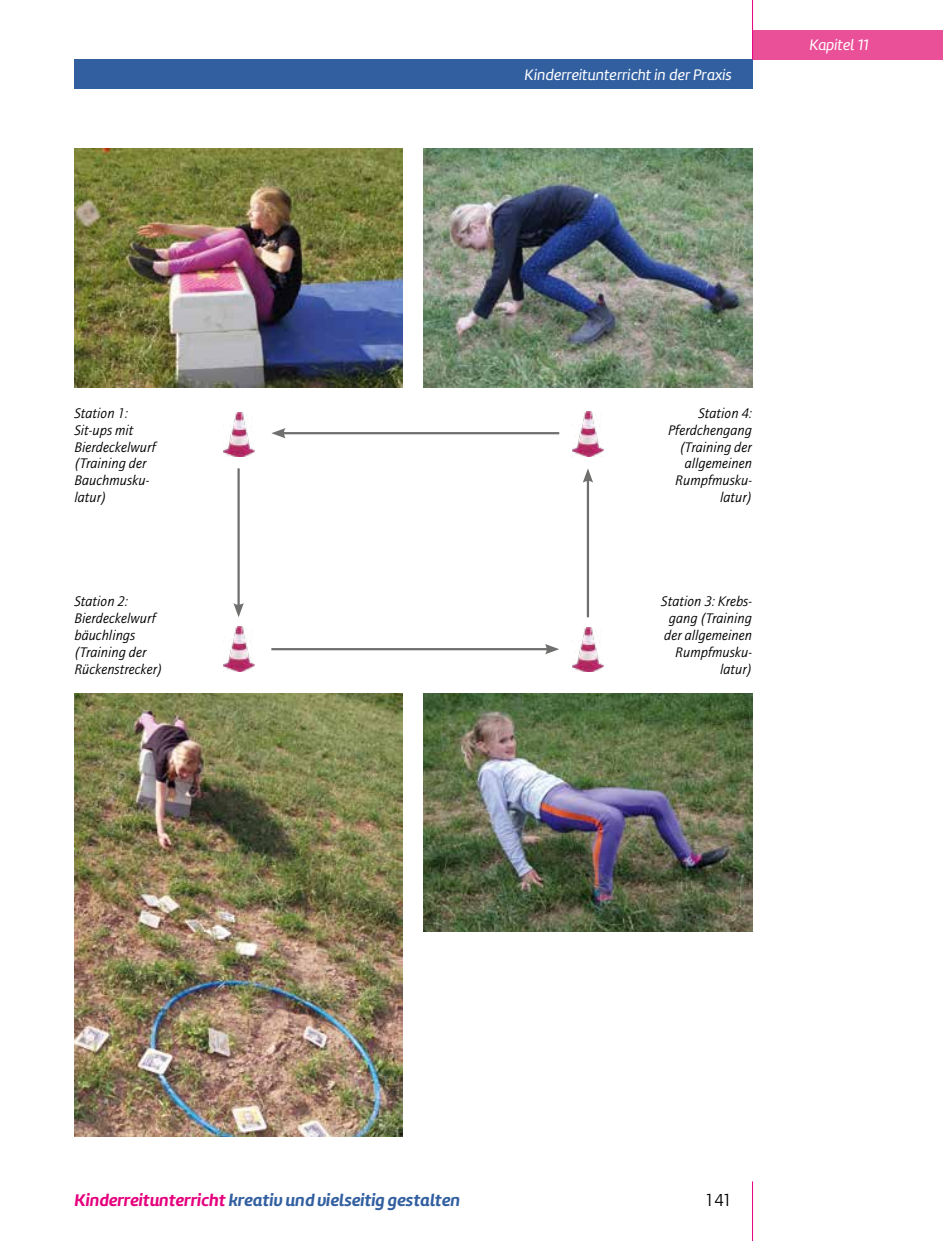
<style>
.page{position:relative;width:943px;height:1241px;background:#fff}
.page>*{position:absolute;margin:0;border:0;box-sizing:border-box;transform-origin:0 0}
.t1{font:italic 17.5px "Amelia Basic Bold";color:#325fa0}
.t2{font:17.5px "AT Quay Sans";color:#000}
.t3{font:15.75px "Amelia Basic Italic";color:#fff}
.t4{font:italic 14px/16.8px "AT Quay Sans";color:#000}
.s1{color:#e5007d}
</style>
<div class="page">
<hr style="left:752px;top:1181px;width:1px;height:59px;background:#e5007d">
<div style="left:74px;top:60px;width:678px;height:29px;background:#325fa0"></div>
<div style="left:753px;top:30px;width:190px;height:30px;background:#ea5097"></div>
<hr style="left:752px;top:0;width:1px;height:60px;background:#e5007d">
<img style="left:74px;top:693px;width:329px;height:443px">
<img style="left:424px;top:149px;width:328px;height:238px">
<img style="left:74px;top:149px;width:329px;height:238px">
<img style="left:424px;top:693px;width:328px;height:238px">
<img style="left:223px;top:412px;width:31px;height:44px">
<img style="left:572px;top:412px;width:31px;height:44px">
<img style="left:572px;top:627px;width:31px;height:44px">
<img style="left:223px;top:627px;width:31px;height:44px">
<hr style="left:282px;top:432px;width:277px;height:2px;background:#6f6f6e">
<svg style="left:271px;top:428px;width:15px;height:10px"></svg>
<hr style="left:271px;top:648px;width:278px;height:2px;background:#6f6f6e">
<svg style="left:545px;top:644px;width:14px;height:10px"></svg>
<hr style="left:237px;top:468px;width:3px;height:139px;background:#6f6f6e">
<svg style="left:233px;top:603px;width:11px;height:14px"></svg>
<hr style="left:587px;top:478px;width:2px;height:139px;background:#6f6f6e">
<svg style="left:583px;top:468px;width:10px;height:14px"></svg>
<p class="t3" style="left:524px;top:65px;width:209px">Kinderreitunterricht in der Praxis</p>
<p class="t3" style="left:809px;top:35px;width:60px">Kapitel 11</p>
<p class="t4" style="left:74px;top:404px;width:83px">Station 1:<br>Sit-ups mit<br>Bierdeckelwurf (Training der<br>Bauchmusku&shy;latur)</p>
<p class="t4" style="left:668px;top:404px;width:86px;text-align:right">Station 4:<br>Pferdchengang (Training der allgemeinen<br>Rumpfmusku&shy;latur)</p>
<p class="t4" style="left:74px;top:593px;width:89px">Station 2:<br>Bierdeckelwurf bäuchlings (Training der<br>Rückenstrecker)</p>
<p class="t4" style="left:661px;top:593px;width:92px;text-align:right">Station 3: Krebs&shy;gang (Training der allgemeinen<br>Rumpfmusku&shy;latur)</p>
<p class="t1" style="left:74px;top:1189px;width:387px"><span class="s1">Kinderreitunterricht</span> kreativ und vielseitig gestalten</p>
<p class="t2" style="left:704px;top:1189px;width:29px">141</p>
</div>
